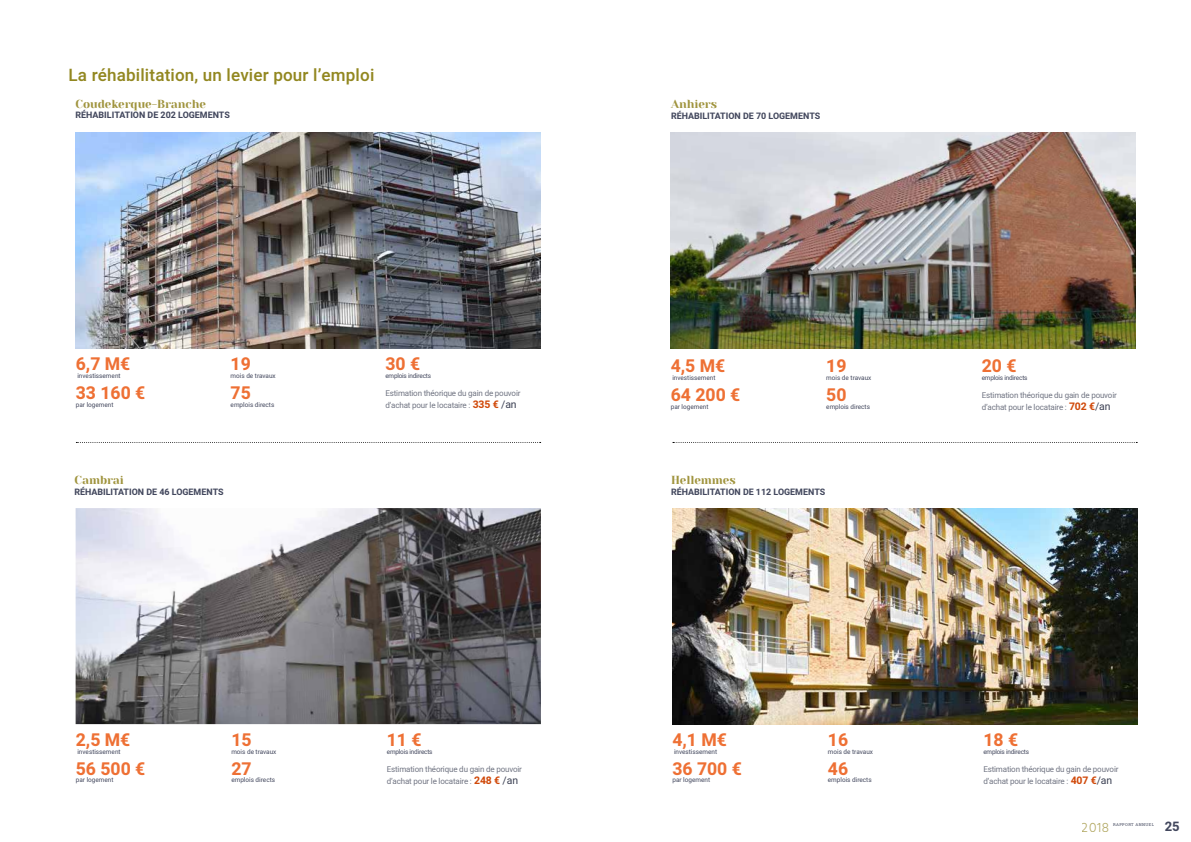
<style>
.page{position:relative;width:1191px;height:842px;background:#fff}
.page>*{position:absolute;margin:0;border:0;box-sizing:border-box;transform-origin:0 0}
.t1{font:700 17.6px "Heebo";color:#ee7034}
.t2{font:500 17px "Heebo";letter-spacing:.01em;color:#928720}
.t3{font:300 13.7px "Hind";color:#a0943e}
.t4{font:700 13px "Heebo";color:#42475d}
.t5{font:11.6px "Yeseva One";color:#a0943e}
.t6{font:700 8.9px "Heebo";color:#42475d}
.t7{font:8px/11.6px "Heebo";letter-spacing:-.02em;color:#707482}
.t8{font:6.4px "Heebo";color:#42475d}
.t9{font:6.4px "Heebo";letter-spacing:-.03em;color:#42475d}
.t10{font:4px "Roboto Slab";letter-spacing:.09em;color:#42475d}
.s1{font-weight:700;font-size:10.4px;color:#d0490a}
.s2{font-size:10.4px;color:#3b4053}
</style>
<div class="page">
<img style="left:76px;top:132px;width:465px;height:216px">
<img style="left:76px;top:508px;width:465px;height:216px">
<img style="left:672px;top:508px;width:465px;height:216px">
<img style="left:670px;top:132px;width:465px;height:216px">
<svg style="left:76px;top:442px;width:465px;height:1px"></svg>
<svg style="left:673px;top:442px;width:464px;height:1px"></svg>
<h2 class="t2" style="left:68px;top:63px;width:307px">La réhabilitation, un levier pour l’emploi</h2>
<h3 class="t5" style="left:76px;top:95px;width:132px">Coudekerque-Branche</h3>
<p class="t6" style="left:76px;top:109px;width:156px">RÉHABILITATION DE 202 LOGEMENTS</p>
<h1 class="t1" style="left:76px;top:352px;width:56px">6,7 M€</h1>
<p class="t8" style="left:77px;top:371px;width:45px">investissement</p>
<h1 class="t1" style="left:76px;top:381px;width:71px">33 160 €</h1>
<p class="t8" style="left:76px;top:400px;width:39px">par logement</p>
<h1 class="t1" style="left:231px;top:352px;width:22px">19</h1>
<p class="t8" style="left:231px;top:371px;width:47px">mois de travaux</p>
<h1 class="t1" style="left:231px;top:381px;width:22px">75</h1>
<p class="t8" style="left:231px;top:400px;width:45px">emplois directs</p>
<h3 class="t5" style="left:74px;top:472px;width:51px">Cambrai</h3>
<p class="t6" style="left:74px;top:485px;width:151px">RÉHABILITATION DE 46 LOGEMENTS</p>
<h1 class="t1" style="left:76px;top:727px;width:56px">2,5 M€</h1>
<p class="t8" style="left:77px;top:747px;width:45px">investissement</p>
<h1 class="t1" style="left:76px;top:756px;width:71px">56 500 €</h1>
<p class="t8" style="left:76px;top:776px;width:39px">par logement</p>
<h1 class="t1" style="left:231px;top:727px;width:22px">15</h1>
<p class="t8" style="left:231px;top:747px;width:47px">mois de travaux</p>
<h1 class="t1" style="left:231px;top:756px;width:22px">27</h1>
<p class="t8" style="left:231px;top:776px;width:45px">emplois directs</p>
<h1 class="t1" style="left:385px;top:352px;width:36px">30 €</h1>
<p class="t9" style="left:385px;top:371px;width:47px">emplois indirects</p>
<p class="t7" style="left:385px;top:388px;width:137px">Estimation théorique du gain de pouvoir d’achat pour le locataire : <span class="s1">335 €</span> <span class="s2">/an</span></p>
<h1 class="t1" style="left:387px;top:727px;width:36px">11 €</h1>
<p class="t9" style="left:387px;top:747px;width:47px">emplois indirects</p>
<p class="t7" style="left:387px;top:763px;width:137px">Estimation théorique du gain de pouvoir d’achat pour le locataire : <span class="s1">248 €</span> <span class="s2">/an</span></p>
<h3 class="t5" style="left:671px;top:96px;width:48px">Anhiers</h3>
<p class="t6" style="left:671px;top:109px;width:151px">RÉHABILITATION DE 70 LOGEMENTS</p>
<h1 class="t1" style="left:671px;top:354px;width:56px">4,5 M€</h1>
<p class="t8" style="left:672px;top:373px;width:45px">investissement</p>
<h1 class="t1" style="left:671px;top:382px;width:71px">64 200 €</h1>
<p class="t8" style="left:671px;top:402px;width:39px">par logement</p>
<h1 class="t1" style="left:826px;top:354px;width:22px">19</h1>
<p class="t8" style="left:826px;top:373px;width:47px">mois de travaux</p>
<h1 class="t1" style="left:826px;top:382px;width:22px">50</h1>
<p class="t8" style="left:826px;top:402px;width:45px">emplois directs</p>
<h3 class="t5" style="left:671px;top:472px;width:66px">Hellemmes</h3>
<p class="t6" style="left:671px;top:485px;width:156px">RÉHABILITATION DE 112 LOGEMENTS</p>
<h1 class="t1" style="left:672px;top:727px;width:56px">4,1 M€</h1>
<p class="t8" style="left:674px;top:747px;width:45px">investissement</p>
<h1 class="t1" style="left:672px;top:756px;width:71px">36 700 €</h1>
<p class="t8" style="left:672px;top:776px;width:39px">par logement</p>
<h1 class="t1" style="left:828px;top:727px;width:22px">16</h1>
<p class="t8" style="left:828px;top:747px;width:47px">mois de travaux</p>
<h1 class="t1" style="left:828px;top:756px;width:22px">46</h1>
<p class="t8" style="left:828px;top:776px;width:45px">emplois directs</p>
<h1 class="t1" style="left:981px;top:354px;width:36px">20 €</h1>
<p class="t9" style="left:981px;top:373px;width:47px">emplois indirects</p>
<p class="t7" style="left:981px;top:390px;width:137px">Estimation théorique du gain de pouvoir d’achat pour le locataire : <span class="s1">702 €</span><span class="s2">/an</span></p>
<h1 class="t1" style="left:983px;top:727px;width:36px">18 €</h1>
<p class="t9" style="left:983px;top:747px;width:47px">emplois indirects</p>
<p class="t7" style="left:983px;top:763px;width:137px">Estimation théorique du gain de pouvoir d’achat pour le locataire : <span class="s1">407 €</span><span class="s2">/an</span></p>
<h3 class="t3" style="left:1081px;top:818px;width:29px">2018</h3>
<p class="t10" style="left:1113px;top:822px;width:42px">RAPPORT ANNUEL</p>
<h3 class="t4" style="left:1164px;top:817px;width:16px">25</h3>
</div>
